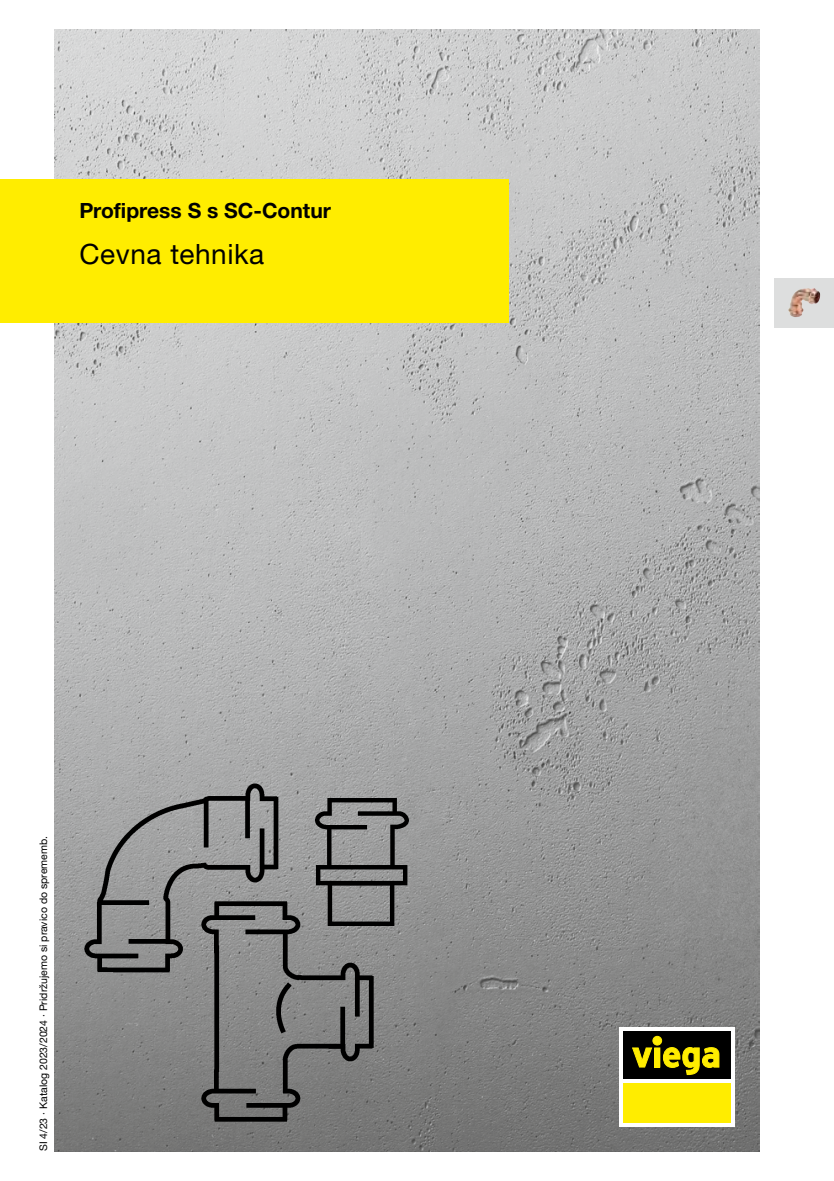
<style>
.page{position:relative;width:834px;height:1181px;background:#fff}
.page>*{position:absolute;margin:0;border:0;box-sizing:border-box;transform-origin:0 0}
.t1{font:28px "M Ying Hei PR Cfor Viega W4";letter-spacing:.02em;color:#000}
.t2{font:21px "M Ying Hei PR Cfor Viega W7";color:#000}
.t3{font:10.5px "M Ying Hei PR Cfor Viega W4";color:#000}
</style>
<div class="page">
<img style="left:55px;top:30px;width:704px;height:1121px">
<img style="left:201px;top:901px;width:172px;height:220px">
<img style="left:84px;top:783px;width:194px;height:189px">
<img style="left:315px;top:798px;width:93px;height:127px">
<div style="left:0;top:179px;width:508px;height:143px;background:#ffed00"></div>
<div style="left:774px;top:278px;width:59px;height:49px;background:#dddede"></div>
<img style="left:788px;top:288px;width:32px;height:29px">
<div style="left:619px;top:1027px;width:115px;height:99px;background:linear-gradient(to right,#fff,#fff)"></div>
<div style="left:623px;top:1082px;width:107px;height:40px;background:#ffed00"></div>
<div style="left:623px;top:1031px;width:107px;height:47px;background:#000"></div>
<svg style="left:632px;top:1047px;width:20px;height:20px"></svg>
<div style="left:654px;top:1048px;width:5px;height:19px;background:#ffed00"></div>
<div style="left:654px;top:1047px;width:6px;height:20px;border:1px solid #ffed00"></div>
<div style="left:652px;top:1036px;width:9px;height:9px;background:#ffed00;border-radius:50%"></div>
<div style="left:652px;top:1036px;width:10px;height:9px;border:1px solid #ffed00;border-radius:50%"></div>
<svg style="left:662px;top:1047px;width:57px;height:28px"></svg>
<h2 class="t2" style="left:79px;top:198px;width:253px">-Profipress -S s -SC-Contur</h2>
<h1 class="t1" style="left:79px;top:237px;width:186px">Cevna tehnika</h1>
<p class="t3" style="left:37px;top:1151px;width:317px;rotate:-90deg">SI 4/23 · Katalog 2023/2024 · Pridržujemo si pravico do sprememb.</p>
</div>
